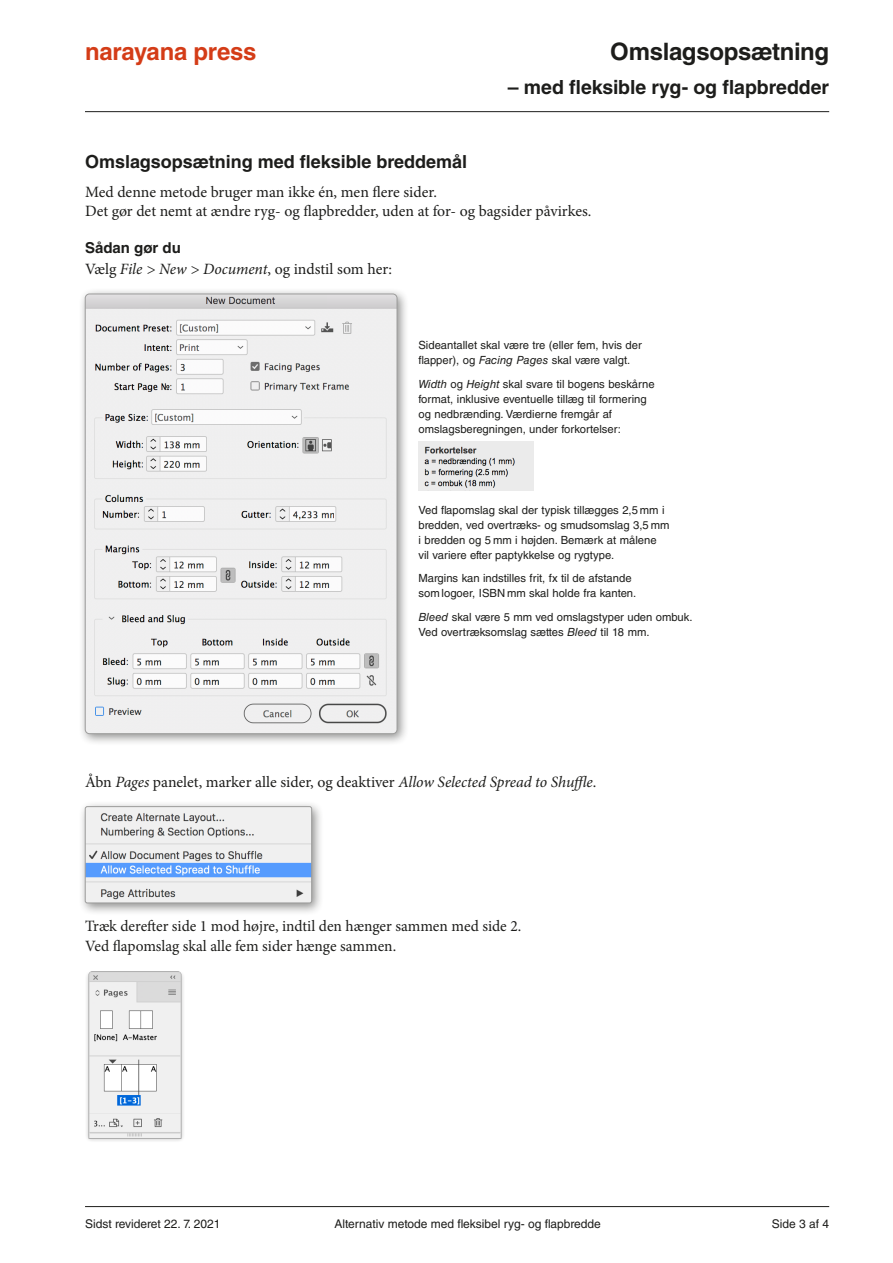
<style>
.page{position:relative;width:893px;height:1263px;background:#fff}
.page>*{position:absolute;margin:0;border:0;box-sizing:border-box;transform-origin:0 0}
.header-1{font:700 24px "Helvetica LT Std";letter-spacing:-.015em;color:#1d1d1b}
.header-1-2{font:700 24px "Helvetica LT Std";letter-spacing:-.015em;color:#d43c17}
.header-2{font:700 19.5px "Helvetica LT Std";letter-spacing:-.005em;color:#1d1d1b}
.t1{font:700 18px "Helvetica LT Std";color:#1d1d1b}
.body{font:15.75px/19.5px "Minion Pro";color:#1d1d1b}
.t2{font:700 15px "Helvetica LT Std";color:#1d1d1b}
.t3{font:12px "Helvetica LT Std";color:#1d1d1b}
.t4{font:11.25px/15px "Helvetica LT Std";color:#1d1d1b}
.s1{font-style:italic}
</style>
<div class="page">
<img style="left:418px;top:442px;width:115px;height:48px">
<div style="left:79px;top:800px;width:245px;height:116px;background:#1d1d1b;opacity:.5"></div>
<img style="left:85px;top:808px;width:227px;height:95px">
<div style="left:85px;top:806px;width:227px;height:97px;border:1px solid #9d9d9c;border-radius:2px"></div>
<img style="left:86px;top:971px;width:98px;height:170px">
<div style="left:79px;top:287px;width:331px;height:459px;background:#1d1d1b;opacity:.5"></div>
<img style="left:85px;top:294px;width:312px;height:440px">
<div style="left:85px;top:294px;width:312px;height:440px;border:1px solid #9d9d9c;border-radius:4px"></div>
<hr style="left:85px;top:1206px;width:744px;height:1px;background:#1d1d1b">
<hr style="left:85px;top:111px;width:744px;height:1px;background:#1d1d1b">
<p class="header-1-2" style="left:85px;top:37px;width:173px">narayana press</p>
<p class="header-1" style="left:610px;top:37px;width:220px">Omslagsopsætning</p>
<p class="header-2" style="left:508px;top:75px;width:323px">– med fleksible ryg- og flapbredder</p>
<h1 class="t1" style="left:85px;top:150px;width:384px">Omslagsopsætning med fleksible breddemål</h1>
<p class="body" style="left:85px;top:182px;width:508px">Med denne metode bruger man ikke én, men flere sider.<br>Det gør det nemt at ændre ryg- og flapbredder, uden at for- og bagsider påvirkes.</p>
<h2 class="t2" style="left:85px;top:238px;width:97px">Sådan gør du</h2>
<p class="body" style="left:85px;top:260px;width:309px">Vælg <span class="s1">File &gt; New &gt; Document</span>, og indstil som her:</p>
<p class="t4" style="left:418px;top:338px;width:225px">Sideantallet skal være tre (eller fem, hvis der flapper), og <span class="s1">Facing Pages</span> skal være valgt.</p>
<p class="t4" style="left:418px;top:376px;width:238px"><span class="s1">Width</span> og <span class="s1">Height</span> skal svare til bogens beskårne format, inklusive eventuelle tillæg til formering og nedbrænding. Værdierne fremgår af omslagsberegningen, under forkortelser:</p>
<p class="t4" style="left:418px;top:502px;width:252px">Ved flapomslag skal der typisk tillægges 2,5 mm i bredden, ved overtræks- og smudsomslag 3,5 mm i bredden og 5 mm i højden. Bemærk at målene vil variere efter paptykkelse og rygtype.</p>
<p class="t4" style="left:418px;top:571px;width:219px">Margins kan indstilles frit, fx til de afstande som logoer, ISBN mm skal holde fra kanten.</p>
<p class="t4" style="left:418px;top:609px;width:276px"><span class="s1">Bleed</span> skal være 5 mm ved omslagstyper uden ombuk.<br>Ved overtræksomslag sættes <span class="s1">Bleed</span> til 18 mm.</p>
<p class="body" style="left:85px;top:772px;width:513px">Åbn <span class="s1">Pages</span> panelet, marker alle sider, og deaktiver <span class="s1">Allow Selected Spread to Shuffle</span>.</p>
<p class="body" style="left:85px;top:917px;width:438px">Træk derefter side 1 mod højre, indtil den hænger sammen med side 2.<br>Ved flapomslag skal alle fem sider hænge sammen.</p>
<p class="t3" style="left:85px;top:1217px;width:137px">Sidst revideret 22. 7. 2021</p>
<p class="t3" style="left:334px;top:1217px;width:268px">Alternativ metode med fleksibel ryg- og flapbredde</p>
<p class="t3" style="left:772px;top:1217px;width:59px">Side 3 af 4</p>
</div>
